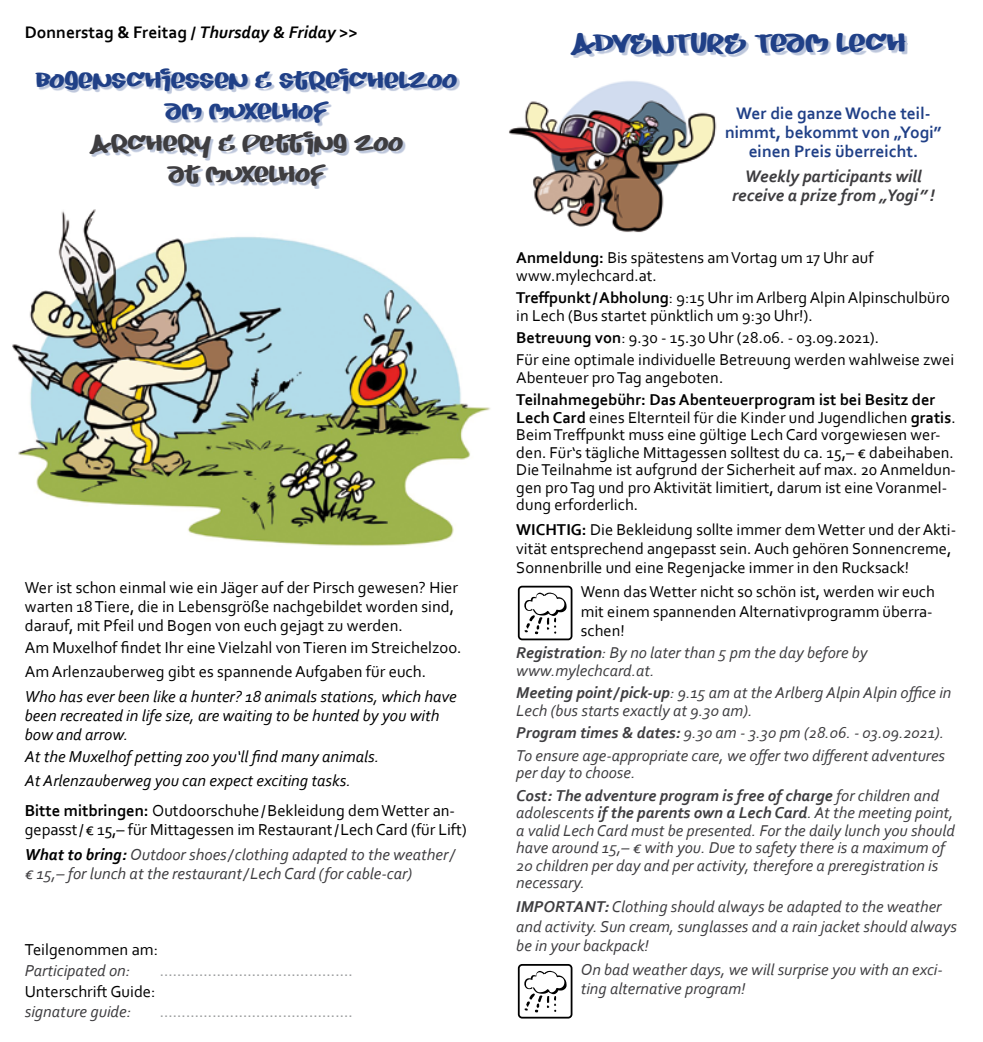
<style>
.page{position:relative;width:983px;height:1042px;background:#fff}
.page>*{position:absolute;margin:0;border:0;box-sizing:border-box;transform-origin:0 0}
.t1{font:28px "Juice";letter-spacing:-.015em;color:#204087}
.t2{font:24.5px/31.5px "Juice";color:#204087;text-align:center}
.t3{font:24.5px/31.5px "Juice";color:#3e3d40;text-align:center}
.t4{font:700 17.5px/19.2px "Corbel";color:#204087;text-align:center}
.t5{font:italic 700 17.5px/19.2px "Corbel";color:#3e3d40;text-align:right}
.t6{font:700 17.5px "Corbel";color:#000}
.t7{font:16.62px/19.2px "Corbel";color:#000}
.t8{font:italic 16.62px/19.2px "Corbel";color:#000}
.t9{font:italic 16.62px/19.2px "Corbel";color:#3e3d40}
.t10{font:16.62px "Corbel";color:#9c9e9f}
.t11{font:16.45px/17.5px "Corbel";color:#000}
.t12{font:italic 16.45px/17.5px "Corbel";color:#3e3d40}
.t13{font:italic 700 16.45px/22.4px "Corbel";color:#3e3d40}
.s1{font-style:italic}
.s2{font-weight:700}
.s3{font-weight:700;color:#000}
.s4{font-weight:400}
</style>
<div class="page">
<img style="left:509px;top:81px;width:208px;height:152px">
<div style="left:573px;top:34px;width:334px;height:24px;background:#204087;opacity:.3"></div>
<div style="left:517px;top:964px;width:55px;height:54px;border:2px solid #000;border-radius:3px"></div>
<svg style="left:524px;top:970px;width:42px;height:42px"></svg>
<div style="left:517px;top:586px;width:55px;height:54px;border:2px solid #000;border-radius:3px"></div>
<svg style="left:524px;top:592px;width:42px;height:42px"></svg>
<div style="left:38px;top:71px;width:421px;height:118px;background:#204087;opacity:.3"></div>
<img style="left:12px;top:209px;width:479px;height:337px">
<p class="t6" style="left:25px;top:21px;width:334px">Donnerstag &amp; Freitag / <span class="s1">Thursday &amp; Friday &gt;&gt;</span></p>
<h2 class="t2" style="left:35px;top:64px;width:423px">Bogenschiessen &amp; streichelzoo am muxelhof</h2>
<h2 class="t3" style="left:89px;top:127px;width:315px">Archery &amp; pett ing zoo at muxelhof</h2>
<p class="t7" style="left:25px;top:577px;width:434px">Wer ist schon einmal wie ein Jäger auf der Pirsch gewesen? Hier warten 18 Tiere, die in Lebensgröße nachgebildet worden sind, darauf, mit Pfeil und Bogen von euch gejagt zu werden.</p>
<p class="t7" style="left:25px;top:635px;width:438px;line-height:24.2px">Am Muxelhof findet Ihr eine Vielzahl von Tieren im Streichelzoo.<br>Am Arlenzauberweg gibt es spannende Aufgaben für euch.</p>
<p class="t8" style="left:25px;top:686px;width:433px">Who has ever been like a hunter? 18 animals stations, which have been recreated in life size, are waiting to be hunted by you with bow and arrow.</p>
<p class="t8" style="left:25px;top:744px;width:356px;line-height:24.2px">At the Muxelhof petting zoo you‘ll find many animals.<br>At Arlenzauberweg you can expect exciting tasks.</p>
<p class="t7" style="left:25px;top:800px;width:443px"><span class="s2">Bitte mitbringen:</span> Outdoorschuhe/Bekleidung dem Wetter an&shy;gepasst/€ 15,– für Mittagessen im Restaurant/Lech Card (für Lift)</p>
<p class="t9" style="left:25px;top:844px;width:431px"><span class="s3">What to bring:</span> Outdoor shoes/clothing adapted to the weather/ € 15,– for lunch at the restaurant/Lech Card (for cable-car)</p>
<p class="t7" style="left:25px;top:939px;width:135px">Teilgenommen am:</p>
<p class="t9" style="left:25px;top:960px;width:107px">Participated on:</p>
<p class="t10" style="left:160px;top:960px;width:195px">............................................</p>
<p class="t7" style="left:25px;top:981px;width:132px">Unterschrift Guide:</p>
<p class="t9" style="left:25px;top:1001px;width:108px">signature guide:</p>
<p class="t10" style="left:160px;top:1001px;width:195px">............................................</p>
<h1 class="t1" style="left:570px;top:25px;width:336px">ADVENTURE Team lech</h1>
<p class="t4" style="left:725px;top:103px;width:210px">Wer die ganze Woche teil&shy;nimmt, bekommt von „Yogi</p>
<p class="t4" style="left:933px;top:114px;width:9px">„</p>
<p class="t4" style="left:748px;top:142px;width:171px">einen Preis überreicht.</p>
<p class="t5" style="left:731px;top:166px;width:191px">Weekly participants will receive a prize from „Yogi</p>
<p class="t5" style="left:921px;top:176px;width:10px">„</p>
<p class="t5" style="left:929px;top:185px;width:7px">!</p>
<p class="t11" style="left:516px;top:248px;width:358px"><span class="s2">Anmeldung:</span> Bis spätestens am Vortag um 17 Uhr auf www.mylechcard.at.</p>
<p class="t11" style="left:516px;top:288px;width:435px"><span class="s2">Treffpunkt/Abholung</span>: 9:15 Uhr im Arlberg Alpin Alpinschulbüro in Lech (Bus startet pünktlich um 9:30 Uhr!).</p>
<p class="t11" style="left:516px;top:326px;width:439px;line-height:22.4px"><span class="s2">Betreuung von</span>: 9.30 - 15.30 Uhr (28.06. - 03.09.2021).<br>Für eine optimale individuelle Betreuung werden wahlweise zwei</p>
<p class="t11" style="left:516px;top:368px;width:208px">Abenteuer pro Tag angeboten.</p>
<p class="t11" style="left:516px;top:391px;width:441px"><span class="s2">Teilnahmegebühr: Das Abenteuerprogram ist bei Besitz der Lech Card</span> eines Elternteil für die Kinder und Jugendlichen <span class="s2">gratis</span>.<br>Beim Treffpunkt muss eine gültige Lech Card vorgewiesen wer&shy;den. Für‘s tägliche Mittagessen solltest du ca. 15,– € dabeihaben.<br>Die Teilnahme ist aufgrund der Sicherheit auf max. 20 Anmeldun&shy;gen pro Tag und pro Aktivität limitiert, darum ist eine Voranmel&shy;dung erforderlich.</p>
<p class="t11" style="left:516px;top:519px;width:441px;line-height:19.2px"><span class="s2">WICHTIG:</span> Die Bekleidung sollte immer dem Wetter und der Akti&shy;vität entsprechend angepasst sein. Auch gehören Sonnencreme,<br>Sonnenbrille und eine Regenjacke immer in den Rucksack!</p>
<p class="t11" style="left:580px;top:582px;width:355px;line-height:19.2px">Wenn das Wetter nicht so schön ist, werden wir euch mit einem spannenden Alternativprogramm überra&shy;schen!</p>
<p class="t12" style="left:516px;top:644px;width:353px"><span class="s2">Registration</span>: By no later than 5 pm the day before by www.mylechcard.at.</p>
<p class="t12" style="left:516px;top:684px;width:436px"><span class="s2">Meeting point/pick-up</span>: 9.15 am at the Arlberg Alpin Alpin office in<br>Lech (bus starts exactly at 9.30 am).</p>
<p class="t12" style="left:516px;top:721px;width:430px;line-height:22.4px"><span class="s2">Program times &amp; dates:</span> 9.30 am - 3.30 pm (28.06. - 03.09.2021).<br>To ensure age-appropriate care, we offer two different adventures</p>
<p class="t13" style="left:516px;top:761px;width:424px"><span class="s4">per day to choose.<br></span>Cost: The adventure program is free of charge <span class="s4">for children and</span></p>
<p class="t12" style="left:516px;top:803px;width:440px">adolescents <span class="s2">if the parents own a Lech Card</span>. At the meeting point, a valid Lech Card must be presented. For the daily lunch you should have around 15,– € with you. Due to safety there is a maximum of 20 children per day and per activity, therefore a preregistration is necessary.</p>
<p class="t12" style="left:516px;top:897px;width:442px;line-height:19.2px"><span class="s2">IMPORTANT:</span> Clothing should always be adapted to the weather and activity. Sun cream, sunglasses and a rain jacket should always be in your backpack!</p>
<p class="t12" style="left:580px;top:959px;width:363px;line-height:19.2px">On bad weather days, we will surprise you with an exci&shy;ting alternative program!</p>
</div>
